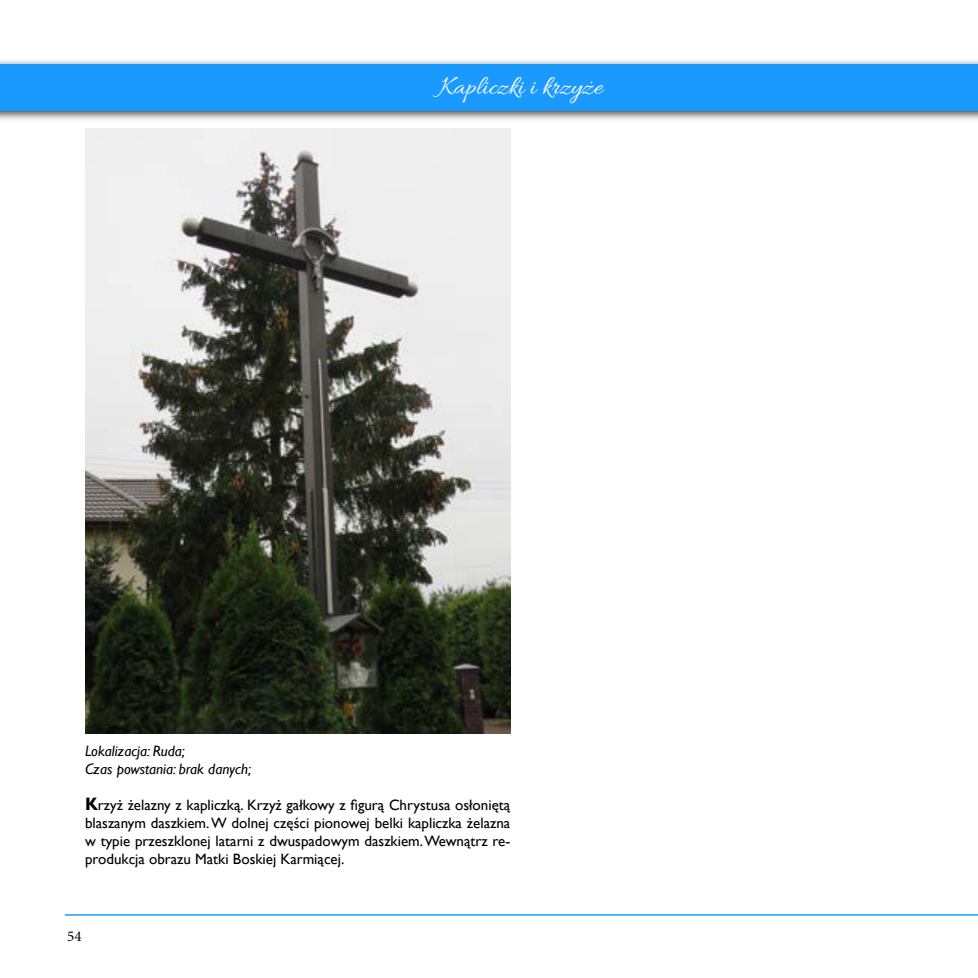
<style>
.page{position:relative;width:978px;height:978px;background:#fff}
.page>*{position:absolute;margin:0;border:0;box-sizing:border-box;transform-origin:0 0}
.t1{font:27px "Allura";color:#fff}
.t2{font:15px/18px "Gill Sans";color:#000;text-align:justify}
.t3{font:italic 15px/18px "Gill Sans";color:#000}
.t4{font:15px "Minion Pro";color:#000}
.s1{font-weight:700;font-size:18px}
</style>
<div class="page">
<div style="left:0;top:59px;width:978px;height:63px;background:#000;opacity:.75"></div>
<div style="left:0;top:64px;width:978px;height:47px;background:#1a9aff"></div>
<img style="left:85px;top:128px;width:425px;height:605px">
<hr style="left:65px;top:914px;width:913px;height:2px;background:#1a9aff">
<h1 class="t1" style="left:439px;top:72px;width:165px">Kapliczki i krzyże</h1>
<p class="t3" style="left:85px;top:742px;width:168px">Lokalizacja: Ruda;<br>Czas powstania: brak danych;</p>
<p class="t2" style="left:85px;top:796px;width:427px"><span class="s1">K</span>rzyż żelazny z kapliczką. Krzyż gałkowy z figurą Chrystusa osłoniętą blaszanym daszkiem. W dolnej części pionowej belki kapliczka żelazna w typie przeszklonej latarni z dwuspadowym daszkiem. Wewnątrz re&shy;produkcja obrazu Matki Boskiej Karmiącej.</p>
<p class="t4" style="left:67px;top:927px;width:16px">54</p>
</div>
